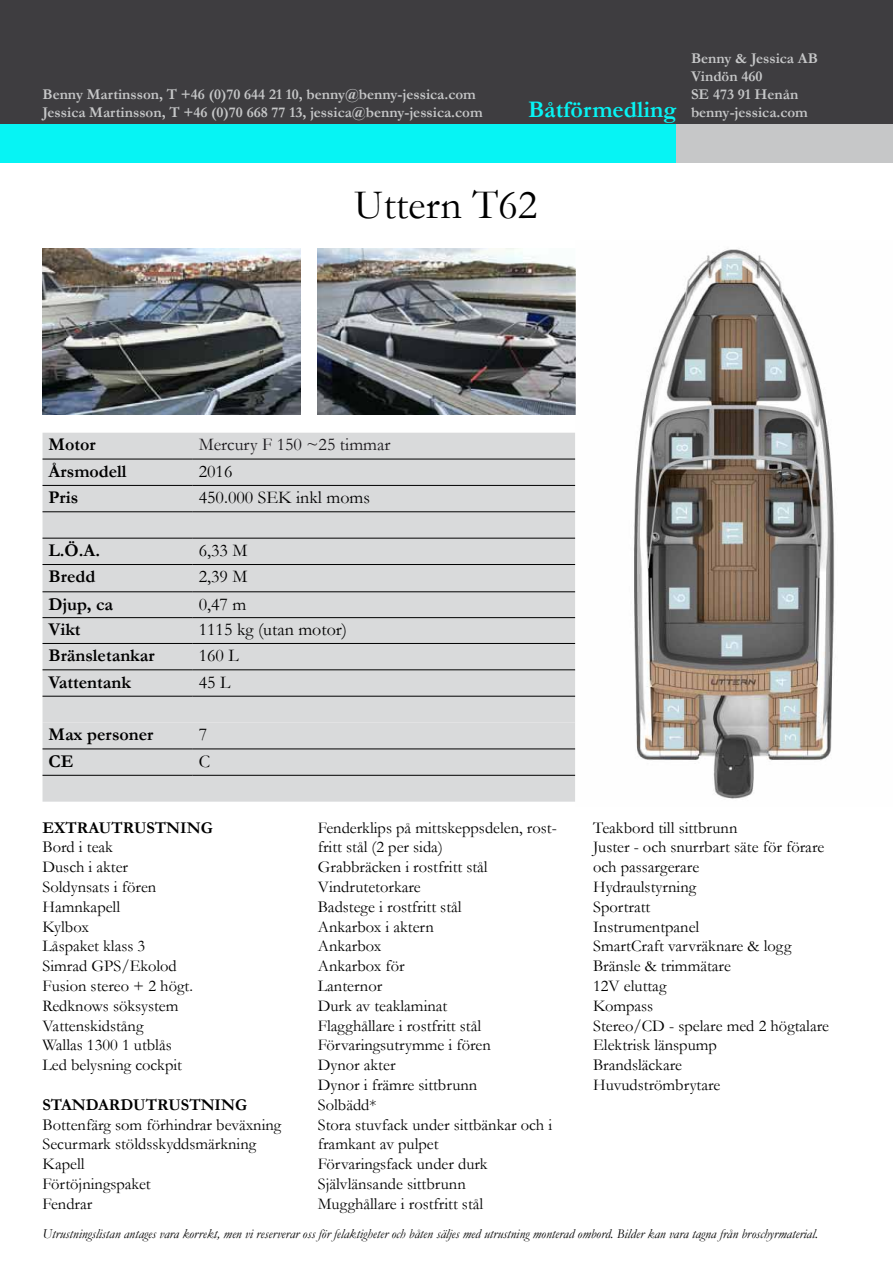
<style>
.page{position:relative;width:893px;height:1263px;background:#fff}
.page>*{position:absolute;margin:0;border:0;box-sizing:border-box;transform-origin:0 0}
.t1{font:42px "Garamond";color:#000}
.t2{font:700 18px "Garamond";color:#000}
.t3{font:18px "Garamond";color:#000}
.t4{font:18px "Garamond";color:#1a171b}
.t5{font:16.5px/19.8px "Garamond";color:#000}
.t6{font:700 16.5px "Garamond";color:#000}
.t7{font:700 15px/18px "Garamond";color:#c6c7c8}
.t8{font:italic 13.5px "Garamond";color:#000}
.s1{font-size:24px;color:#06f4f4}
</style>
<div class="page">
<div style="left:0;top:0;width:893px;height:124px;background:#3e3d40"></div>
<div style="left:0;top:124px;width:676px;height:38px;background:#06f4f4"></div>
<div style="left:676px;top:124px;width:217px;height:38px;background:#c6c7c8"></div>
<img style="left:42px;top:249px;width:259px;height:165px">
<img style="left:317px;top:249px;width:258px;height:165px">
<div style="left:43px;top:433px;width:532px;height:105px;background:#d9dadb"></div>
<div style="left:43px;top:486px;width:532px;height:25px;background:#d9dadb"></div>
<div style="left:43px;top:539px;width:532px;height:210px;background:#d9dadb"></div>
<div style="left:43px;top:670px;width:532px;height:52px;background:#d9dadb"></div>
<div style="left:43px;top:750px;width:532px;height:52px;background:#d9dadb"></div>
<hr style="left:43px;top:459px;width:150px;height:1px;background:#000">
<hr style="left:193px;top:459px;width:382px;height:1px;background:#000">
<hr style="left:43px;top:485px;width:150px;height:1px;background:#000">
<hr style="left:193px;top:485px;width:382px;height:1px;background:#000">
<hr style="left:43px;top:511px;width:150px;height:1px;background:#000">
<hr style="left:193px;top:511px;width:382px;height:1px;background:#000">
<hr style="left:43px;top:538px;width:150px;height:1px;background:#000">
<hr style="left:193px;top:538px;width:382px;height:1px;background:#000">
<hr style="left:43px;top:564px;width:150px;height:1px;background:#000">
<hr style="left:193px;top:564px;width:382px;height:1px;background:#000">
<hr style="left:43px;top:591px;width:150px;height:1px;background:#000">
<hr style="left:193px;top:591px;width:382px;height:1px;background:#000">
<hr style="left:43px;top:617px;width:150px;height:1px;background:#000">
<hr style="left:193px;top:617px;width:382px;height:1px;background:#000">
<hr style="left:43px;top:643px;width:150px;height:1px;background:#000">
<hr style="left:193px;top:643px;width:382px;height:1px;background:#000">
<hr style="left:43px;top:669px;width:150px;height:1px;background:#000">
<hr style="left:193px;top:669px;width:382px;height:1px;background:#000">
<hr style="left:43px;top:696px;width:150px;height:1px;background:#000">
<hr style="left:193px;top:696px;width:382px;height:1px;background:#000">
<hr style="left:43px;top:749px;width:150px;height:1px;background:#000">
<hr style="left:193px;top:749px;width:382px;height:1px;background:#000">
<hr style="left:43px;top:775px;width:150px;height:1px;background:#000">
<hr style="left:193px;top:775px;width:382px;height:1px;background:#000">
<img style="left:634px;top:248px;width:201px;height:551px">
<p class="t7" style="left:43px;top:86px;width:442px">Benny Martinsson, T +46 (0)70 644 21 10, benny@benny-jessica.com<br>Jessica Martinsson, T +46 (0)70 668 77 13, jessica@benny-jessica.com</p>
<p class="t7" style="left:691px;top:49px;width:128px">Benny &amp; Jessica AB</p>
<p class="t7" style="left:691px;top:67px;width:73px">Vindön 460</p>
<p class="t7" style="left:691px;top:85px;width:109px">SE 473 91 Henån</p>
<p class="t7" style="left:528px;top:103px;width:281px"><span class="s1">Båtförmedling</span> benny-jessica.com</p>
<h1 class="t1" style="left:354px;top:177px;width:185px">Uttern T62</h1>
<p class="t2" style="left:49px;top:432px;width:49px">Motor</p>
<p class="t4" style="left:199px;top:433px;width:193px">Mercury F 150 ~25 timmar</p>
<p class="t2" style="left:49px;top:459px;width:80px">Årsmodell</p>
<p class="t3" style="left:199px;top:459px;width:35px">2016</p>
<p class="t2" style="left:49px;top:485px;width:31px">Pris</p>
<p class="t3" style="left:199px;top:485px;width:173px">450.000 SEK inkl moms</p>
<p class="t2" style="left:49px;top:538px;width:53px">L.Ö.A.</p>
<p class="t3" style="left:199px;top:538px;width:50px">6,33 M</p>
<p class="t2" style="left:49px;top:564px;width:48px">Bredd</p>
<p class="t3" style="left:199px;top:564px;width:50px">2,39 M</p>
<p class="t2" style="left:49px;top:592px;width:66px">Djup, ca</p>
<p class="t3" style="left:199px;top:592px;width:49px">0,47 m</p>
<p class="t2" style="left:49px;top:617px;width:34px">Vikt</p>
<p class="t3" style="left:199px;top:618px;width:150px">1115 kg (utan motor)</p>
<p class="t2" style="left:49px;top:643px;width:108px">Bränsletankar</p>
<p class="t3" style="left:199px;top:643px;width:42px">160 L</p>
<p class="t2" style="left:49px;top:670px;width:84px">Vattentank</p>
<p class="t3" style="left:199px;top:670px;width:33px">45 L</p>
<p class="t2" style="left:49px;top:722px;width:106px">Max personer</p>
<p class="t3" style="left:199px;top:723px;width:10px">7</p>
<p class="t2" style="left:49px;top:749px;width:26px">CE</p>
<p class="t3" style="left:199px;top:749px;width:13px">C</p>
<p class="t6" style="left:43px;top:816px;width:172px">EXTRAUTRUSTNING</p>
<p class="t5" style="left:43px;top:837px;width:152px">Bord i teak<br>Dusch i akter<br>Soldynsats i fören<br>Hamnkapell<br>Kylbox<br>Låspaket klass 3<br>Simrad GPS/Ekolod<br>Fusion stereo + 2 högt.<br>Redknows söksystem<br>Vattenskidstång<br>Wallas 1300 1 utblås<br>Led belysning cockpit</p>
<p class="t6" style="left:43px;top:1093px;width:206px">STANDARDUTRUSTNING</p>
<p class="t5" style="left:43px;top:1114px;width:240px">Bottenfärg som förhindrar beväxning<br>Securmark stöldsskyddsmärkning<br>Kapell<br>Förtöjningspaket<br>Fendrar</p>
<p class="t5" style="left:318px;top:817px;width:241px">Fenderklips på mittskeppsdelen, rost&shy;fritt stål (2 per sida)<br>Grabbräcken i rostfritt stål<br>Vindrutetorkare<br>Badstege i rostfritt stål<br>Ankarbox i aktern<br>Ankarbox<br>Ankarbox för<br>Lanternor<br>Durk av teaklaminat<br>Flagghållare i rostfritt stål<br>Förvaringsutrymme i fören<br>Dynor akter<br>Dynor i främre sittbrunn<br>Solbädd*<br>Stora stuvfack under sittbänkar och i framkant av pulpet<br>Förvaringsfack under durk<br>Självlänsande sittbrunn<br>Mugghållare i rostfritt stål</p>
<p class="t5" style="left:593px;top:817px;width:237px">Teakbord till sittbrunn<br>Juster - och snurrbart säte för förare och passargerare<br>Hydraulstyrning<br>Sportratt<br>Instrumentpanel<br>SmartCraft varvräknare &amp; logg<br>Bränsle &amp; trimmätare<br>12V eluttag<br>Kompass<br>Stereo/CD - spelare med 2 högtalare<br>Elektrisk länspump<br>Brandsläckare<br>Huvudströmbrytare</p>
<p class="t8" style="left:43px;top:1225px;width:777px">Utrustningslistan antages vara korrekt, men vi reserverar oss för felaktigheter och båten säljes med utrustning monterad ombord. Bilder kan vara tagna från broschyrmaterial.</p>
</div>
